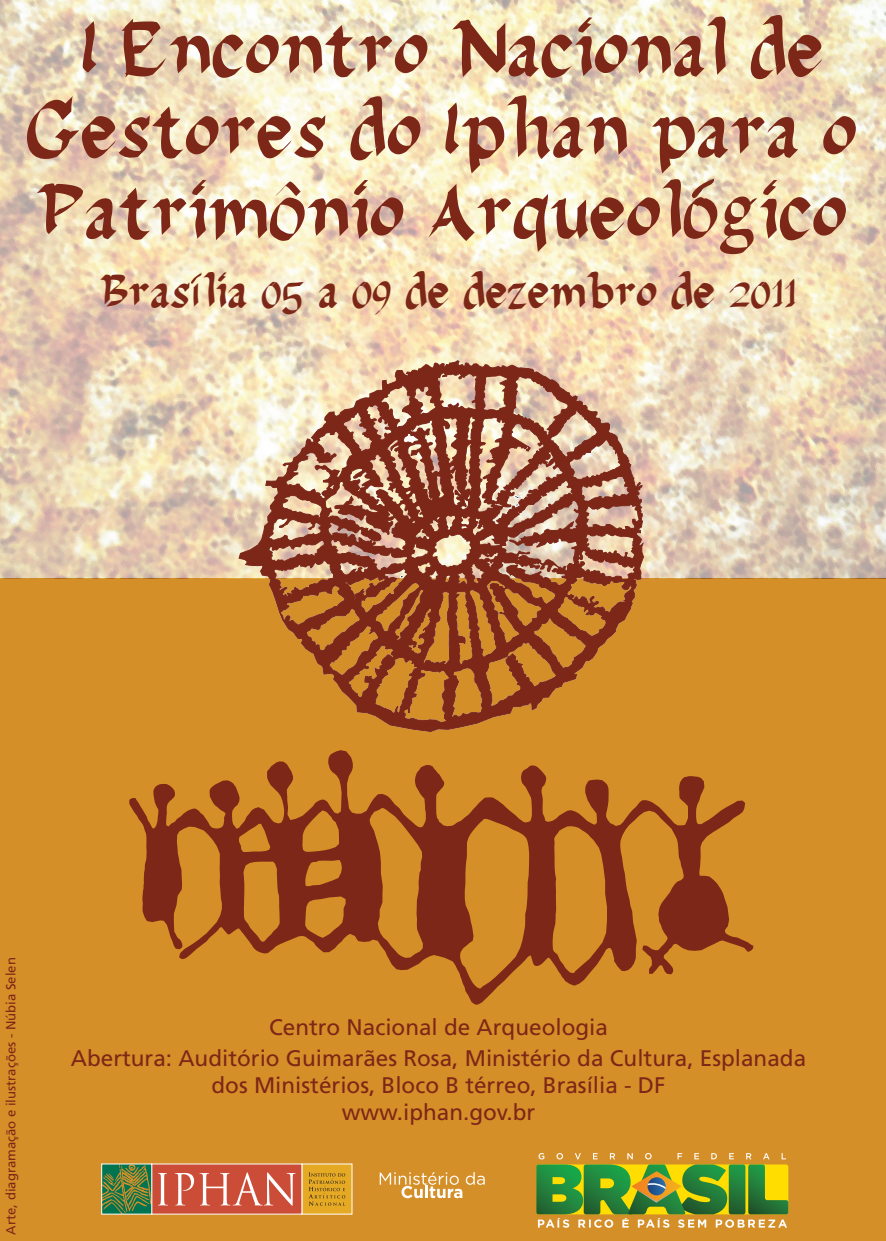
<style>
.page{position:relative;width:886px;height:1241px;background:#fff}
.page>*{position:absolute;margin:0;border:0;box-sizing:border-box;transform-origin:0 0}
.t1{font:75px/81.2px "Dela Garza";color:#7c2717;text-align:center}
.t2{font:45px "Dela Garza";color:#7c2717}
.t3{font:22.5px/26.9px "Frutiger LT Std";color:#7c2717;text-align:center}
.t4{font:13.12px "Frutiger LT Std";color:#7c2717}
</style>
<div class="page">
<div style="left:0;top:578px;width:886px;height:662px;background:#d58f28"></div>
<img style="left:0;top:0;width:886px;height:578px">
<svg style="left:238px;top:360px;width:406px;height:372px"></svg>
<svg style="left:514px;top:492px;width:9px;height:15px"></svg>
<svg style="left:400px;top:575px;width:4px;height:3px"></svg>
<svg style="left:129px;top:750px;width:624px;height:254px"></svg>
<svg style="left:536px;top:1153px;width:252px;height:74px"></svg>
<svg style="left:380px;top:1172px;width:105px;height:25px"></svg>
<div style="left:302px;top:1163px;width:50px;height:51px;background:#e5a924"></div>
<svg style="left:309px;top:1172px;width:36px;height:33px"></svg>
<div style="left:151px;top:1163px;width:151px;height:51px;background:#cb4d37"></div>
<svg style="left:158px;top:1173px;width:10px;height:32px"></svg>
<svg style="left:175px;top:1172px;width:121px;height:33px"></svg>
<svg style="left:103px;top:1165px;width:47px;height:47px;background:#4f7d40"></svg>
<div style="left:101px;top:1163px;width:51px;height:51px;border:1px solid #fff"></div>
<svg style="left:691px;top:178px;width:23px;height:25px"></svg>
<svg style="left:191px;top:273px;width:11px;height:14px"></svg>
<h1 class="t1" style="left:26px;top:9px;width:833px">I Encontro Nacional de<br>Gestores do Iphan para o<br>Patrimônio Arqueológico</h1>
<h2 class="t2" style="left:100px;top:265px;width:698px">Brasília 05 a 09 de dezembro de 2011</h2>
<p class="t4" style="left:3px;top:1234px;width:279px;rotate:-90deg">Arte, diagramação e ilustrações - Núbia Selen</p>
<p class="t3" style="left:269px;top:1013px;width:340px">Centro Nacional de Arqueologia</p>
<p class="t3" style="left:71px;top:1044px;width:737px">Abertura: Auditório Guimarães Rosa, Ministério da Cultura, Esplanada dos Ministérios, Bloco B térreo, Brasília - DF<br>www.iphan.gov.br</p>
</div>
